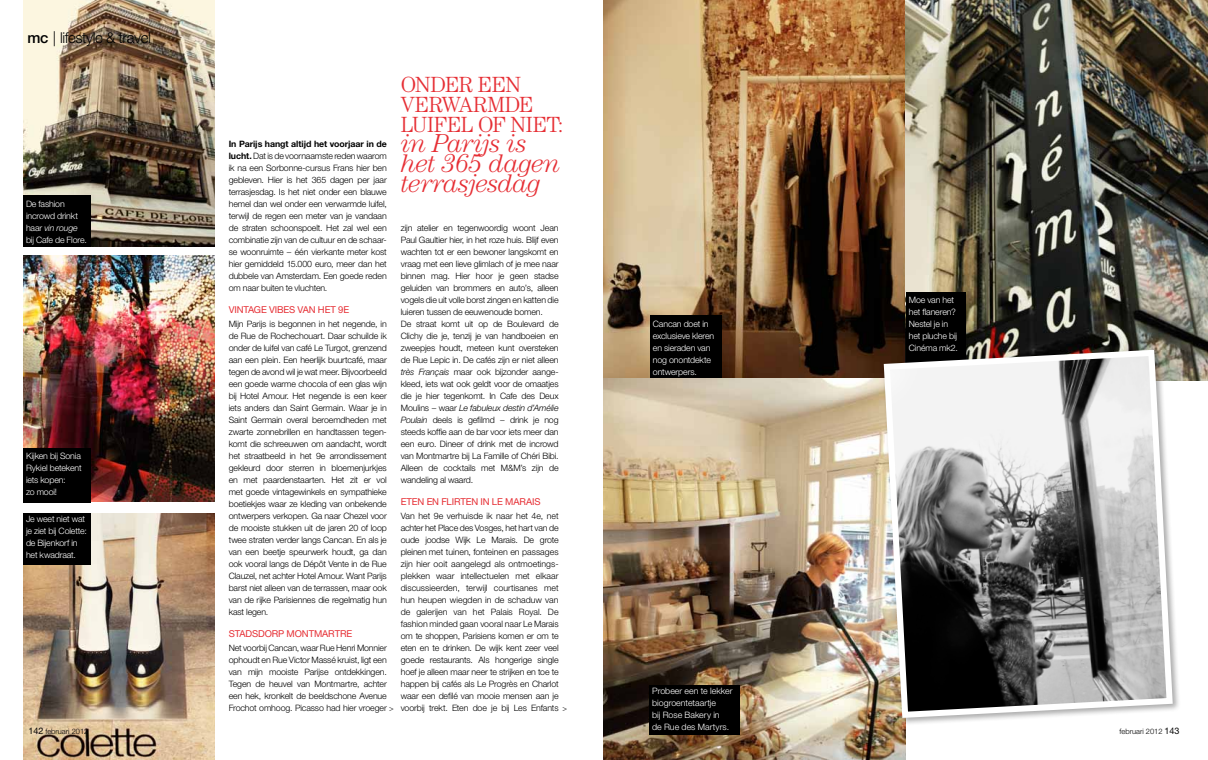
<style>
.page{position:relative;width:1208px;height:760px;background:#fff}
.page>*{position:absolute;margin:0;border:0;box-sizing:border-box;transform-origin:0 0}
.t1{font:italic 300 26px/20px "Century Std";letter-spacing:-.03em;color:#e62e34}
.t2{font:300 22px/20px "Century Std";letter-spacing:-.035em;color:#e62e34}
.t3{font:300 15px "Helvetica Neue LT Std";letter-spacing:-.03em;color:#000}
.t4{font:9.5px "Helvetica Neue LT Std";letter-spacing:-.01em;color:#e62e34}
.t5{font:300 8.8px/12px "Helvetica Neue LT Std";letter-spacing:-.015em;color:#000;text-align:justify}
.t6{font:300 8.8px/12px "Helvetica Neue LT Std";letter-spacing:-.015em;color:#fff}
.t7{font:300 8.8px/12px "Helvetica Neue LT Std";letter-spacing:.005em;color:#fff}
.t8{font:300 7.6px "Helvetica Neue LT Std";color:#000}
.t9{font:300 7.5px "Helvetica Neue LT Std";color:#000}
.s1{font-weight:500}
.s2{font-weight:700}
.s3{font-style:italic}
.s4{font-weight:400;font-size:9px}
</style>
<div class="page">
<img style="left:604px;top:1px;width:302px;height:377px">
<img style="left:604px;top:378px;width:302px;height:382px">
<img style="left:23px;top:255px;width:191px;height:247px">
<img style="left:23px;top:1px;width:191px;height:246px">
<img style="left:23px;top:513px;width:191px;height:247px">
<img style="left:906px;top:1px;width:301px;height:379px">
<div style="left:23px;top:195px;width:67px;height:51px;background:#000"></div>
<div style="left:23px;top:448px;width:67px;height:54px;background:#000"></div>
<div style="left:23px;top:513px;width:67px;height:51px;background:#000"></div>
<div style="left:906px;top:292px;width:59px;height:88px;background:#000"></div>
<div style="left:650px;top:315px;width:71px;height:63px;background:#000"></div>
<div style="left:649px;top:684px;width:91px;height:50px;background:#000"></div>
<div style="left:881px;top:347px;width:299px;height:379px;background:#000;opacity:.33"></div>
<svg style="left:880px;top:346px;width:295px;height:375px"></svg>
<h3 class="t3" style="left:28px;top:28px;width:125px"><span class="s1">mc</span> | lifestyle &amp; travel</h3>
<h2 class="t2" style="left:401px;top:74px;width:164px">ONDER EEN<br>VERWARMDE<br>LUIFEL OF NIET:</h2>
<h1 class="t1" style="left:401px;top:133px;width:161px">in Parijs is het 365 dagen terrasjesdag</h1>
<p class="t5" style="left:229px;top:137px;width:160px"><span class="s2">In Parijs hangt altijd het voorjaar in de lucht.</span> Dat is de voornaamste reden waarom ik na een Sorbonne-cursus Frans hier ben gebleven. Hier is het 365 dagen per jaar terrasjesdag. Is het niet onder een blauwe hemel dan wel onder een verwarmde luifel, terwijl de regen een meter van je vandaan de straten schoonspoelt. Het zal wel een combinatie zijn van de cultuur en de schaar&shy;se woonruimte − één vierkante meter kost hier gemiddeld 15.000 euro, meer dan het dubbele van Amsterdam. Een goede reden om naar buiten te vluchten.</p>
<p class="t4" style="left:229px;top:303px;width:122px">VINTAGE VIBES VAN HET 9E</p>
<p class="t5" style="left:229px;top:317px;width:160px">Mijn Parijs is begonnen in het negende, in de Rue de Rochechouart. Daar schuilde ik onder de luifel van café Le Turgot, grenzend aan een plein. Een heerlijk buurtcafé, maar tegen de avond wil je wat meer. Bijvoorbeeld een goede warme chocola of een glas wijn bij Hotel Amour. Het negende is een keer iets anders dan Saint Germain. Waar je in Saint Germain overal beroemdheden met zwarte zonnebrillen en handtassen tegen&shy;komt die schreeuwen om aandacht, wordt het straatbeeld in het 9e arrondissement gekleurd door sterren in bloemenjurkjes en met paardenstaarten. Het zit er vol met goede vintagewinkels en sympathieke boetiekjes waar ze kleding van onbekende ontwerpers verkopen. Ga naar Chezel voor de mooiste stukken uit de jaren 20 of loop twee straten verder langs Cancan. En als je van een beetje speurwerk houdt, ga dan ook vooral langs de Dépôt Vente in de Rue Clauzel, net achter Hotel Amour. Want Parijs barst niet alleen van de terrassen, maar ook van de rijke Parisiennes die regelmatig hun kast legen.</p>
<p class="t4" style="left:229px;top:627px;width:125px">STADSDORP MONTMARTRE</p>
<p class="t5" style="left:229px;top:641px;width:160px">Net voorbij Cancan, waar Rue Henri Monnier ophoudt en Rue Victor Massé kruist, ligt een van mijn mooiste Parijse ontdekkingen.<br>Tegen de heuvel van Montmartre, achter een hek, kronkelt de beeldschone Avenue Frochot omhoog. Picasso had hier vroeger</p>
<p class="t6" style="left:26px;top:197px;width:62px">De fashion incrowd drinkt haar <span class="s3">vin rouge </span>bij Cafe de Flore.</p>
<p class="t5" style="left:401px;top:221px;width:159px;text-align:left">zijn atelier en tegenwoordig woont Jean Paul Gaultier hier, in het roze huis. Blijf even wachten tot er een bewoner langskomt en vraag met een lieve glimlach of je mee naar binnen mag. Hier hoor je geen stadse geluiden van brommers en auto’s, alleen vogels die uit volle borst zingen en katten die luieren tussen de eeuwenoude bomen.<br>De straat komt uit op de Boulevard de Clichy die je, tenzij je van handboeien en zweepjes houdt, meteen kunt oversteken de Rue Lepic in. De cafés zijn er niet alleen <span class="s3">très Français</span> maar ook bijzonder aange&shy;kleed, iets wat ook geldt voor de omaatjes die je hier tegenkomt. In Cafe des Deux Moulins − waar <span class="s3">Le fabuleux destin d’Amélie Poulain</span> deels is gefilmd − drink je nog steeds koffie aan de bar voor iets meer dan een euro. Dineer of drink met de incrowd van Montmartre bij La Famille of Chéri Bibi.<br>Alleen de cocktails met M&amp;M’s zijn de wandeling al waard.</p>
<p class="t4" style="left:401px;top:495px;width:141px">ETEN EN FLIRTEN IN LE MARAIS</p>
<p class="t5" style="left:401px;top:509px;width:159px">Van het 9e verhuisde ik naar het 4e, net achter het Place des Vosges, het hart van de oude joodse Wijk Le Marais. De grote pleinen met tuinen, fonteinen en passages zijn hier ooit aangelegd als ontmoetings&shy;plekken waar intellectuelen met elkaar discussieerden, terwijl courtisanes met hun heupen wiegden in de schaduw van de galerijen van het Palais Royal. De fashion minded gaan vooral naar Le Marais om te shoppen, Parisiens komen er om te eten en te drinken. De wijk kent zeer veel goede restaurants. Als hongerige single hoef je alleen maar neer te strijken en toe te happen bij cafés als Le Progrès en Charlot waar een defilé van mooie mensen aan je voorbij trekt. Eten doe je bij Les Enfants</p>
<p class="t6" style="left:909px;top:293px;width:50px">Moe van het het flaneren?<br>Nestel je in het pluche bij<br>Cinéma mk2.</p>
<p class="t6" style="left:653px;top:317px;width:63px">Cancan doet in exclusieve kleren en sieraden van nog onontdekte ontwerpers.</p>
<p class="t6" style="left:26px;top:449px;width:57px">Kijken bij Sonia<br>Rykiel betekent iets kopen:<br>zo mooi!</p>
<p class="t6" style="left:26px;top:513px;width:62px">Je weet niet wat je ziet bij Colette: de Bijenkorf in het kwadraat.</p>
<p class="t7" style="left:652px;top:684px;width:82px">Probeer een te lekker biogroentetaartje<br>bij Rose Bakery in<br>de Rue des Martyrs.</p>
<p class="t8" style="left:389px;top:703px;width:6px">&gt;</p>
<p class="t8" style="left:562px;top:703px;width:6px">&gt;</p>
<p class="t9" style="left:28px;top:727px;width:62px"><span class="s4">142</span> februari 2012</p>
<p class="t9" style="left:1119px;top:727px;width:62px">februari 2012 <span class="s4">143</span></p>
</div>
